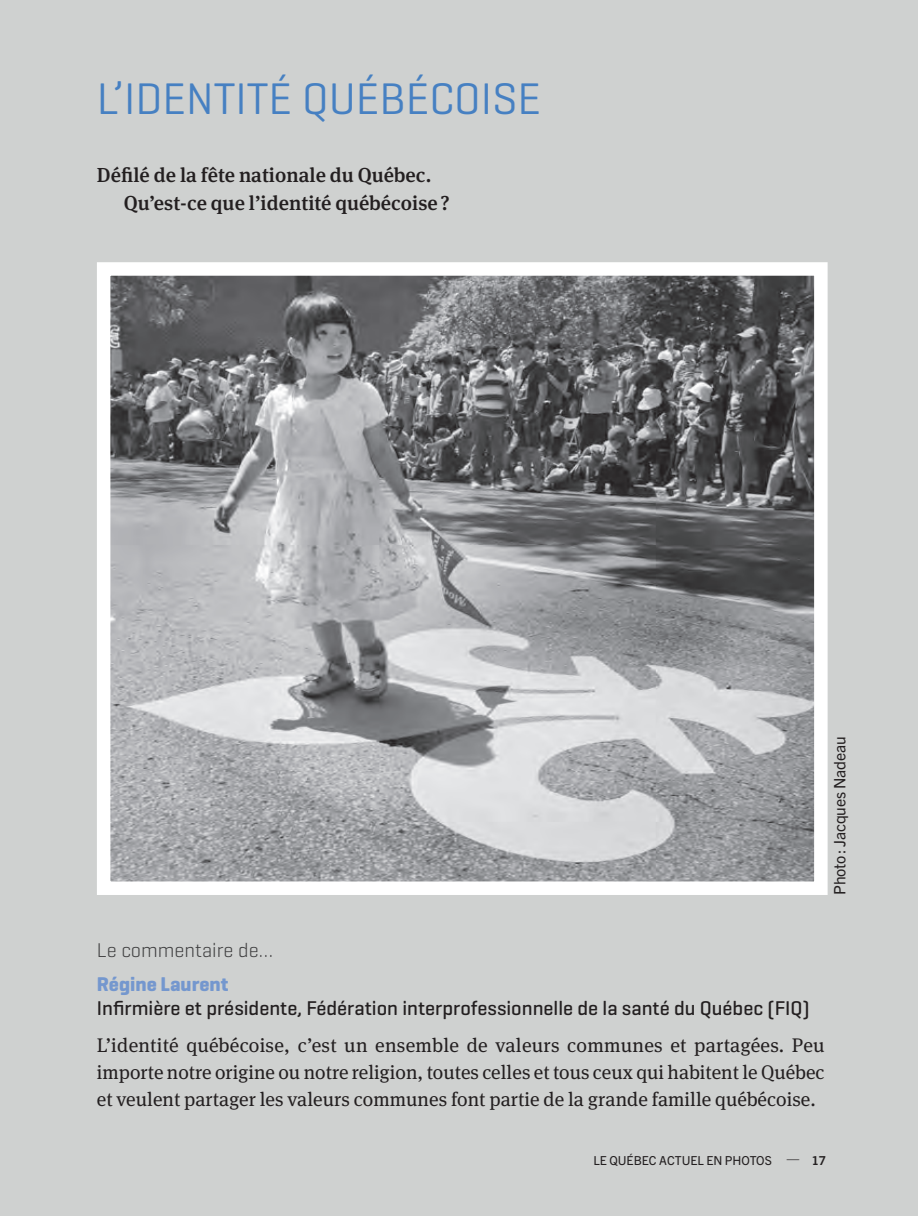
<style>
.page{position:relative;width:918px;height:1216px;background:#cfd1d0}
.page>*{position:absolute;margin:0;border:0;box-sizing:border-box;transform-origin:0 0}
.t1{font:45px "Geogrotesque";color:#4680c2}
.t2{font:500 20.25px "Geogrotesque";color:#231f20}
.t3{font:500 20.25px/27.7px "Meta Serif OT";color:#231f20}
.t4{font:300 20.25px "Geogrotesque";color:#3e3e3f}
.t5{font:700 20.25px "Geogrotesque";color:#7497ce}
.t6{font:19.8px/27px "Meta Serif OT";color:#231f20;text-align:justify}
.t7{font:15.75px "Trade Gothic Next LT Pro";letter-spacing:-.005em;color:#231f20}
.t8{font:12.38px "Trade Gothic Next LT Pro";color:#231f20}
.s1{font-weight:700}
</style>
<div class="page">
<img style="left:112px;top:277px;width:700px;height:603px">
<div style="left:97px;top:262px;width:730px;height:633px;border:14px solid #fff"></div>
<h1 class="t1" style="left:97px;top:70px;width:446px">L’IDENTITÉ QUÉBÉCOISE</h1>
<p class="t3" style="left:124px;top:161px;width:327px;text-indent:-27px">Défilé de la fête nationale du Québec.<br>Qu’est-ce que l’identité québécoise ?</p>
<p class="t7" style="left:828px;top:895px;width:160px;rotate:-90deg">Photo: Jacques Nadeau</p>
<p class="t4" style="left:97px;top:937px;width:178px">Le commentaire de…</p>
<p class="t5" style="left:97px;top:971px;width:133px">Régine Laurent</p>
<p class="t2" style="left:97px;top:996px;width:714px">Infirmière et présidente, Fédération interprofessionnelle de la santé du Québec (FIQ)</p>
<p class="t6" style="left:97px;top:1032px;width:729px">L’identité québécoise, c’est un ensemble de valeurs communes et partagées. Peu importe notre origine ou notre religion, toutes celles et tous ceux qui habitent le Québec et veulent partager les valeurs communes font partie de la grande famille québécoise.</p>
<p class="t8" style="left:593px;top:1151px;width:234px">LE QUÉBEC ACTUEL EN PHOTOS — <span class="s1">17</span></p>
</div>
